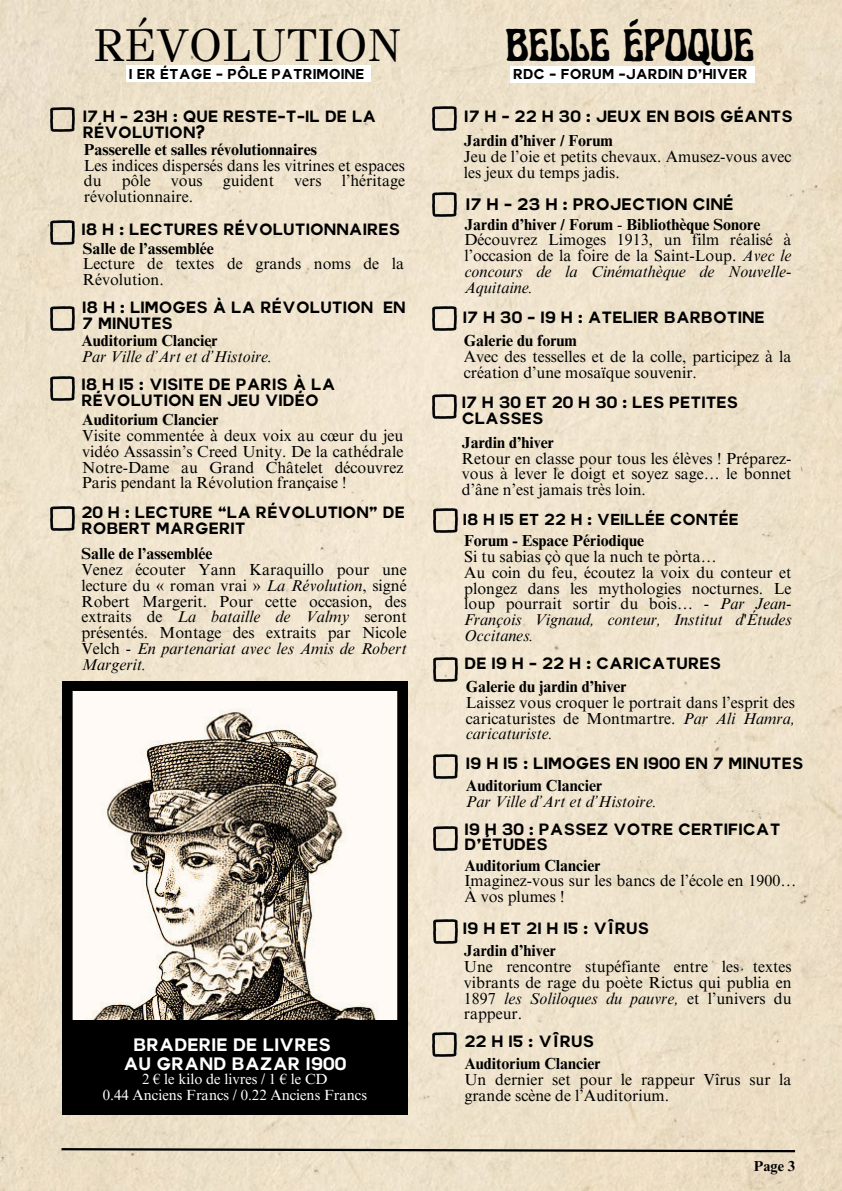
<style>
.page{position:relative;width:842px;height:1191px;background:#fff}
.page>*{position:absolute;margin:0;border:0;box-sizing:border-box;transform-origin:0 0}
.t1{font:46px "Art Nuvo";color:#000}
.t2{font:46px "GFS Didot";color:#000}
.t3{font:17.6px "Colette";color:#fff}
.t4{font:16.3px "Colette";color:#000}
.t5{font:16px/15.8px "Times NRMT Pro";color:#000}
.t6{font:16px/15.8px "Colette";color:#000}
.t7{font:italic 16px/15.8px "Times NRMT Pro";color:#000}
.t8{font:15.6px "Colette";color:#000}
.t9{font:14.7px "Times NRMT Pro";color:#fff}
.t10{font:700 14.5px "Times NRMT Pro";color:#000}
.t11{font:14px "Colette";color:#000}
.s1{font-weight:700}
.s2{font-weight:700;font-style:normal}
.s3{font-style:italic}
</style>
<div class="page">
<img style="left:0;top:0;width:842px;height:1190px">
<svg style="left:63px;top:681px;width:344px;height:433px"></svg>
<div style="left:63px;top:1019px;width:339px;height:95px;background:#000"></div>
<svg style="left:59px;top:1146px;width:738px;height:7px;background:#a09786"></svg>
<img style="left:51px;top:221px;width:24px;height:24px">
<img style="left:51px;top:307px;width:24px;height:24px">
<img style="left:51px;top:377px;width:24px;height:24px">
<img style="left:51px;top:506px;width:24px;height:24px">
<img style="left:51px;top:107px;width:24px;height:24px">
<img style="left:433px;top:106px;width:24px;height:24px">
<img style="left:433px;top:192px;width:24px;height:24px">
<img style="left:433px;top:307px;width:24px;height:24px">
<img style="left:433px;top:394px;width:24px;height:24px">
<img style="left:434px;top:508px;width:24px;height:24px">
<img style="left:434px;top:754px;width:24px;height:24px">
<img style="left:434px;top:826px;width:24px;height:24px">
<img style="left:434px;top:919px;width:24px;height:24px">
<img style="left:434px;top:657px;width:24px;height:24px">
<img style="left:433px;top:1032px;width:24px;height:24px">
<div style="left:126px;top:65px;width:245px;height:17px;background:#fff"></div>
<div style="left:510px;top:66px;width:245px;height:17px;background:#fff"></div>
<p class="t2" style="left:94px;top:18px;width:309px">RÉVOLUTION</p>
<p class="t1" style="left:505px;top:26px;width:250px">BELLE ÉPOQUE</p>
<h2 class="t11" style="left:129px;top:65px;width:237px">1 ER ÉTAGE - PÔLE PATRIMOINE</h2>
<h3 class="t11" style="left:513px;top:65px;width:236px">RDC - FORUM -JARDIN D’HIVER</h3>
<h1 class="t6" style="left:83px;top:109px;width:295px">17 H - 23H : QUE RESTE-T-IL DE LA<br>RÉVOLUTION?</h1>
<p class="t5" style="left:84px;top:143px;width:323px"><span class="s1">Passerelle et salles révolutionnaires<br></span>Les indices dispersés dans les vitrines et espaces du</p>
<p class="t5" style="left:122px;top:175px;width:31px">pôle</p>
<p class="t5" style="left:171px;top:175px;width:33px">vous</p>
<p class="t5" style="left:223px;top:175px;width:53px">guident</p>
<p class="t5" style="left:294px;top:175px;width:29px">vers</p>
<p class="t5" style="left:342px;top:175px;width:65px">l’héritage</p>
<p class="t5" style="left:84px;top:191px;width:111px">révolutionnaire.</p>
<p class="t6" style="left:81px;top:222px;width:320px">18 H : LECTURES RÉVOLUTIONNAIRES</p>
<h1 class="t5" style="left:83px;top:242px;width:323px"><span class="s1">Salle de l’assemblée<br></span>Lecture de textes de grands noms de la<br>Révolution.</h1>
<h4 class="t6" style="left:82px;top:299px;width:325px">18 H : LIMOGES À LA RÉVOLUTION EN<br>7 MINUTES</h4>
<h3 class="t7" style="left:81px;top:334px;width:193px"><span class="s2">Auditorium Clancier<br></span>Par Ville d’Art et d’Histoire.</h3>
<p class="t6" style="left:81px;top:376px;width:256px">18 H 15 : VISITE DE PARIS À LA<br>RÉVOLUTION EN JEU VIDÉO</p>
<h2 class="t5" style="left:82px;top:414px;width:323px"><span class="s1">Auditorium Clancier<br></span>Visite commentée à deux voix au cœur du jeu vidéo Assassin’s Creed Unity. De la cathédrale Notre-Dame au Grand Châtelet découvrez Paris pendant la Révolution française !</h2>
<h2 class="t6" style="left:81px;top:504px;width:325px">20 H : LECTURE “LA RÉVOLUTION” DE<br>ROBERT MARGERIT</h2>
<h3 class="t5" style="left:81px;top:548px;width:327px"><span class="s1">Salle de l’assemblée<br></span>Venez écouter Yann Karaquillo pour une lecture du « roman vrai » <span class="s3">La Révolution</span>, signé Robert Margerit. Pour cette occasion, des extraits de <span class="s3">La bataille de Valmy</span> seront présentés. Montage des extraits par Nicole Velch <span class="s3">- En partenariat avec les Amis de Robert Margerit.</span></h3>
<p class="t3" style="left:134px;top:1033px;width:199px">BRADERIE DE LIVRES</p>
<p class="t3" style="left:123px;top:1052px;width:225px">AU GRAND BAZAR 1900</p>
<h2 class="t9" style="left:142px;top:1073px;width:187px">2 € le kilo de livres / 1 € le CD</h2>
<h3 class="t9" style="left:103px;top:1089px;width:266px">0.44 Anciens Francs / 0.22 Anciens Francs</h3>
<p class="t6" style="left:464px;top:108px;width:330px">17 H - 22 H 30 : JEUX EN BOIS GÉANTS</p>
<p class="t5" style="left:464px;top:135px;width:329px"><span class="s1">Jardin d’hiver / Forum<br></span>Jeu de l’oie et petits chevaux. Amusez-vous avec les jeux du temps jadis.</p>
<p class="t4" style="left:466px;top:193px;width:269px">17 H - 23 H : PROJECTION CINÉ</p>
<p class="t5" style="left:464px;top:218px;width:329px"><span class="s1">Jardin d’hiver / Forum</span> - <span class="s1">Bibliothèque Sonore </span>Découvrez Limoges 1913, un film réalisé à l’occasion de la foire de la Saint-Loup. <span class="s3">Avec le concours de la Cinémathèque de Nouvelle-Aquitaine.</span></p>
<h2 class="t6" style="left:463px;top:309px;width:303px">17 H 30 - 19 H : ATELIER BARBOTINE</h2>
<p class="t5" style="left:464px;top:334px;width:329px"><span class="s1">Galerie du forum<br></span>Avec des tesselles et de la colle, participez à la création d’une mosaïque souvenir.</p>
<p class="t6" style="left:462px;top:395px;width:278px">17 H 30 ET 20 H 30 : LES PETITES<br>CLASSES</p>
<h2 class="t5" style="left:462px;top:436px;width:331px"><span class="s1">Jardin d’hiver<br></span>Retour en classe pour tous les élèves ! Préparez&shy;vous à lever le doigt et soyez sage… le bonnet d’âne n’est jamais très loin.</h2>
<p class="t8" style="left:463px;top:509px;width:277px">18 H 15 ET 22 H : VEILLÉE CONTÉE</p>
<h3 class="t5" style="left:464px;top:535px;width:329px"><span class="s1">Forum - Espace Périodique<br></span>Si tu sabias çò que la nuch te pòrta…<br>Au coin du feu, écoutez la voix du conteur et plongez dans les mythologies nocturnes. Le loup pourrait sortir du bois… <span class="s3">- Par Jean-François Vignaud, conteur, Institut d'Études Occitanes.</span></h3>
<p class="t6" style="left:464px;top:656px;width:258px">DE 19 H - 22 H : CARICATURES</p>
<p class="t5" style="left:466px;top:680px;width:331px"><span class="s1">Galerie du jardin d’hiver<br></span>Laissez vous croquer le portrait dans l’esprit des caricaturistes de Montmartre. <span class="s3">Par Ali Hamra, caricaturiste.</span></p>
<p class="t6" style="left:466px;top:755px;width:339px">19 H 15 : LIMOGES EN 1900 EN 7 MINUTES</p>
<h3 class="t7" style="left:466px;top:779px;width:193px"><span class="s2">Auditorium Clancier<br></span>Par Ville d’Art et d’Histoire.</h3>
<p class="t6" style="left:464px;top:821px;width:318px">19 H 30 : PASSEZ VOTRE CERTIFICAT<br>D’ÉTUDES</p>
<p class="t5" style="left:464px;top:859px;width:333px"><span class="s1">Auditorium Clancier<br></span>Imaginez-vous sur les bancs de l’école en 1900…<br>À vos plumes !</p>
<p class="t6" style="left:463px;top:920px;width:188px">19 H ET 21 H 15 : VÎRUS</p>
<p class="t5" style="left:464px;top:944px;width:329px"><span class="s1">Jardin d’hiver<br></span>Une rencontre stupéfiante entre les textes vibrants de rage du poète Rictus qui publia en<br>1897 <span class="s3">les Soliloques du pauvre,</span> et l’univers du rappeur.</p>
<h2 class="t6" style="left:464px;top:1032px;width:131px">22 H 15 : VÎRUS</h2>
<h4 class="t5" style="left:464px;top:1057px;width:329px"><span class="s1">Auditorium Clancier<br></span>Un dernier set pour le rappeur Vîrus sur la grande scène de l’Auditorium.</h4>
<h3 class="t10" style="left:754px;top:1160px;width:43px">Page 3</h3>
</div>
